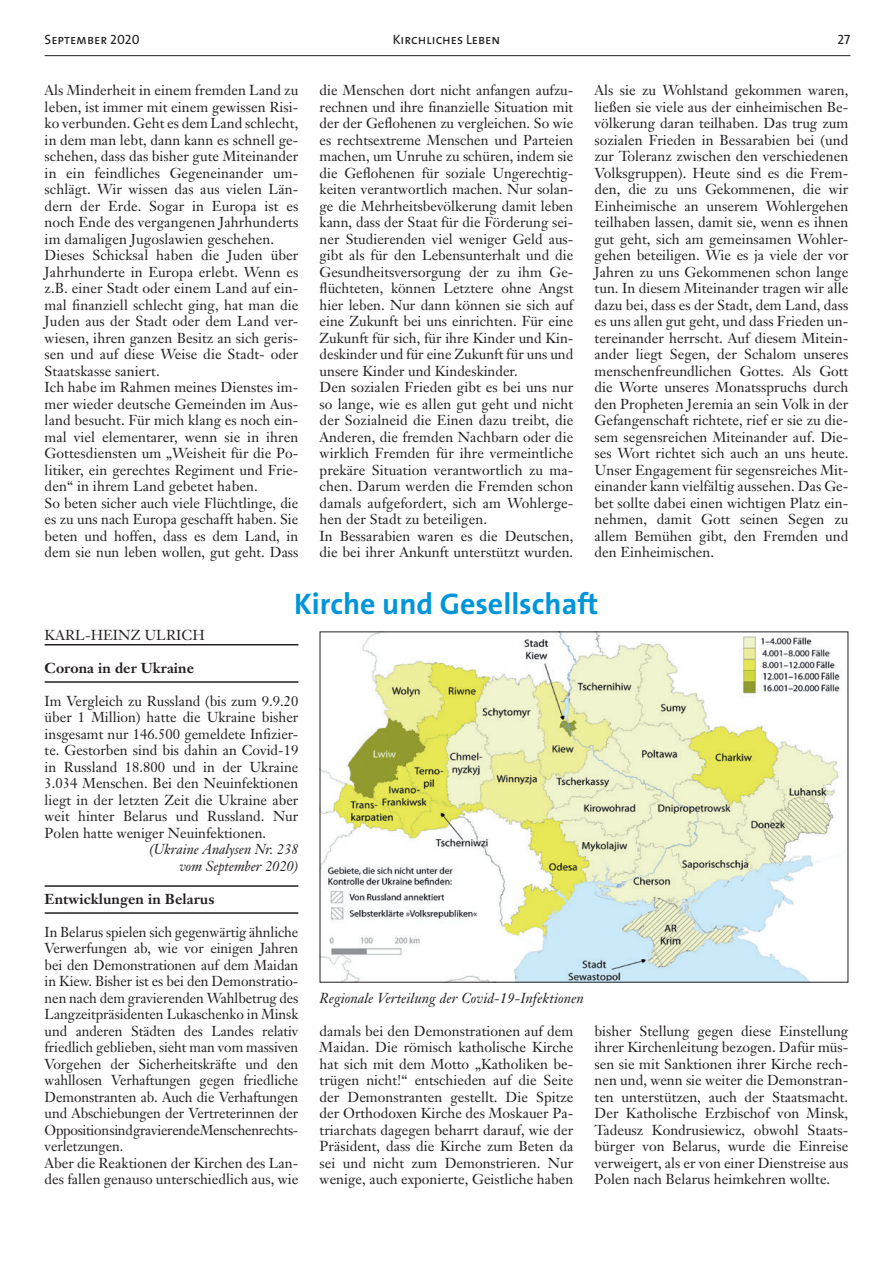
<style>
.page{position:relative;width:893px;height:1263px;background:#fff}
.page>*{position:absolute;margin:0;border:0;box-sizing:border-box;transform-origin:0 0}
.t1{font:700 30px "The Sans B7";color:#0095d9}
.t2{font:14.25px/16.5px "Janson Text";color:#231f20;text-align:justify}
.t3{font:italic 14.25px/16.5px "Janson Text";letter-spacing:.005em;color:#231f20;text-align:right}
.t4{font:700 14.25px "Janson Text";letter-spacing:.005em;color:#231f20}
.t5{font:13.5px "The Sans Caps";color:#231f20}
</style>
<div class="page">
<hr style="left:45px;top:55px;width:805px;height:1px;background:#231f20">
<hr style="left:45px;top:644px;width:253px;height:1px;background:#231f20">
<hr style="left:45px;top:681px;width:253px;height:2px;background:#231f20">
<hr style="left:45px;top:885px;width:253px;height:2px;background:#231f20">
<hr style="left:45px;top:912px;width:253px;height:2px;background:#231f20">
<img style="left:322px;top:633px;width:518px;height:347px">
<p class="t5" style="left:45px;top:28px;width:96px">September 2020</p>
<p class="t5" style="left:393px;top:28px;width:109px">Kirchliches Leben</p>
<p class="t5" style="left:837px;top:28px;width:14px">27</p>
<p class="t2" style="left:45px;top:82px;width:255px;text-align:left">Als Minderheit in einem fremden Land zu leben, ist immer mit einem gewissen Risi&shy;ko verbunden. Geht es dem Land schlecht, in dem man lebt, dann kann es schnell ge&shy;schehen, dass das bisher gute Miteinander in ein feindliches Gegeneinander um&shy;schlägt. Wir wissen das aus vielen Län&shy;dern der Erde. Sogar in Europa ist es noch Ende des vergangenen Jahrhunderts im damaligen Jugoslawien geschehen.<br>Dieses Schicksal haben die Juden über Jahrhunderte in Europa erlebt. Wenn es z.B. einer Stadt oder einem Land auf ein&shy;mal finanziell schlecht ging, hat man die Juden aus der Stadt oder dem Land ver&shy;wiesen, ihren ganzen Besitz an sich geris&shy;sen und auf diese Weise die Stadt- oder Staatskasse saniert.<br>Ich habe im Rahmen meines Dienstes im&shy;mer wieder deutsche Gemeinden im Aus&shy;land besucht. Für mich klang es noch ein&shy;mal viel elementarer, wenn sie in ihren Gottesdiensten um „Weisheit für die Po&shy;litiker, ein gerechtes Regiment und Frie&shy;den“ in ihrem Land gebetet haben.<br>So beten sicher auch viele Flüchtlinge, die es zu uns nach Europa geschafft haben. Sie beten und hoffen, dass es dem Land, in dem sie nun leben wollen, gut geht. Dass</p>
<p class="t2" style="left:320px;top:82px;width:255px;text-align:left">die Menschen dort nicht anfangen aufzu&shy;rechnen und ihre finanzielle Situation mit der der Geflohenen zu vergleichen. So wie es rechtsextreme Menschen und Parteien machen, um Unruhe zu schüren, indem sie die Geflohenen für soziale Ungerechtig&shy;keiten verantwortlich machen. Nur solan&shy;ge die Mehrheitsbevölkerung damit leben kann, dass der Staat für die Förderung sei&shy;ner Studierenden viel weniger Geld aus&shy;gibt als für den Lebensunterhalt und die Gesundheitsversorgung der zu ihm Ge&shy;flüchteten, können Letztere ohne Angst hier leben. Nur dann können sie sich auf eine Zukunft bei uns einrichten. Für eine Zukunft für sich, für ihre Kinder und Kin&shy;deskinder und für eine Zukunft für uns und unsere Kinder und Kindeskinder.<br>Den sozialen Frieden gibt es bei uns nur so lange, wie es allen gut geht und nicht der Sozialneid die Einen dazu treibt, die Anderen, die fremden Nachbarn oder die wirklich Fremden für ihre vermeintliche prekäre Situation verantwortlich zu ma&shy;chen. Darum werden die Fremden schon damals aufgefordert, sich am Wohlerge&shy;hen der Stadt zu beteiligen.<br>In Bessarabien waren es die Deutschen, die bei ihrer Ankunft unterstützt wurden.</p>
<p class="t2" style="left:595px;top:82px;width:255px">Als sie zu Wohlstand gekommen waren, ließen sie viele aus der einheimischen Be&shy;völkerung daran teilhaben. Das trug zum sozialen Frieden in Bessarabien bei (und zur Toleranz zwischen den verschiedenen Volksgruppen). Heute sind es die Frem&shy;den, die zu uns Gekommenen, die wir Einheimische an unserem Wohlergehen teilhaben lassen, damit sie, wenn es ihnen gut geht, sich am gemeinsamen Wohler&shy;gehen beteiligen. Wie es ja viele der vor Jahren zu uns Gekommenen schon lange tun. In diesem Miteinander tragen wir alle dazu bei, dass es der Stadt, dem Land, dass es uns allen gut geht, und dass Frieden un&shy;tereinander herrscht. Auf diesem Mitein&shy;ander liegt Segen, der Schalom unseres menschenfreundlichen Gottes. Als Gott die Worte unseres Monatsspruchs durch den Propheten Jeremia an sein Volk in der Gefangenschaft richtete, rief er sie zu die&shy;sem segensreichen Miteinander auf. Die&shy;ses Wort richtet sich auch an uns heute.<br>Unser Engagement für segensreiches Mit&shy;einander kann vielfältig aussehen. Das Ge&shy;bet sollte dabei einen wichtigen Platz ein&shy;nehmen, damit Gott seinen Segen zu allem Bemühen gibt, den Fremden und den Einheimischen.</p>
<h1 class="t1" style="left:294px;top:588px;width:306px">Kirche und Gesellschaft</h1>
<p class="t2" style="left:45px;top:626px;width:162px">KARL-HEINZ ULRICH</p>
<p class="t4" style="left:45px;top:659px;width:151px">Corona in der Ukraine</p>
<p class="t2" style="left:45px;top:692px;width:255px">Im Vergleich zu Russland (bis zum 9.9.20 über 1 Million) hatte die Ukraine bisher insgesamt nur 146.500 gemeldete Infizier&shy;te. Gestorben sind bis dahin an Covid-19 in Russland 18.800 und in der Ukraine 3.034 Menschen. Bei den Neuinfektionen liegt in der letzten Zeit die Ukraine aber weit hinter Belarus und Russland. Nur Polen hatte weniger Neuinfektionen.</p>
<p class="t3" style="left:149px;top:841px;width:151px">(Ukraine Analysen Nr. 238 vom September 2020)</p>
<p class="t4" style="left:45px;top:890px;width:171px">Entwicklungen in Belarus</p>
<p class="t2" style="left:45px;top:923px;width:255px;text-align:left">In Belarus spielen sich gegenwärtig ähnliche Verwerfungen ab, wie vor einigen Jahren bei den Demonstrationen auf dem Maidan in Kiew. Bisher ist es bei den Demonstratio&shy;nen nach dem gravierenden Wahlbetrug des Langzeitpräsidenten Lukaschenko in Minsk und anderen Städten des Landes relativ friedlich geblieben, sieht man vom massiven Vorgehen der Sicherheitskräfte und den wahllosen Verhaftungen gegen friedliche Demonstranten ab. Auch die Verhaftungen und Abschiebungen der Vertreterinnen der Opposition sind gravierende Menschenrechts&shy;verletzungen.<br>Aber die Reaktionen der Kirchen des Lan&shy;des fallen genauso unterschiedlich aus, wie</p>
<p class="t3" style="left:320px;top:990px;width:266px">Regionale Verteilung der Covid-19-Infektionen</p>
<p class="t2" style="left:320px;top:1022px;width:255px">damals bei den Demonstrationen auf dem Maidan. Die römisch katholische Kirche hat sich mit dem Motto „Katholiken be&shy;trügen nicht!“ entschieden auf die Seite der Demonstranten gestellt. Die Spitze der Orthodoxen Kirche des Moskauer Pa&shy;triarchats dagegen beharrt darauf, wie der Präsident, dass die Kirche zum Beten da sei und nicht zum Demonstrieren. Nur wenige, auch exponierte, Geistliche haben</p>
<p class="t2" style="left:595px;top:1022px;width:255px">bisher Stellung gegen diese Einstellung ihrer Kirchenleitung bezogen. Dafür müs&shy;sen sie mit Sanktionen ihrer Kirche rech&shy;nen und, wenn sie weiter die Demonstran&shy;ten unterstützen, auch der Staatsmacht.<br>Der Katholische Erzbischof von Minsk, Tadeusz Kondrusiewicz, obwohl Staats&shy;bürger von Belarus, wurde die Einreise verweigert, als er von einer Dienstreise aus Polen nach Belarus heimkehren wollte.</p>
</div>
